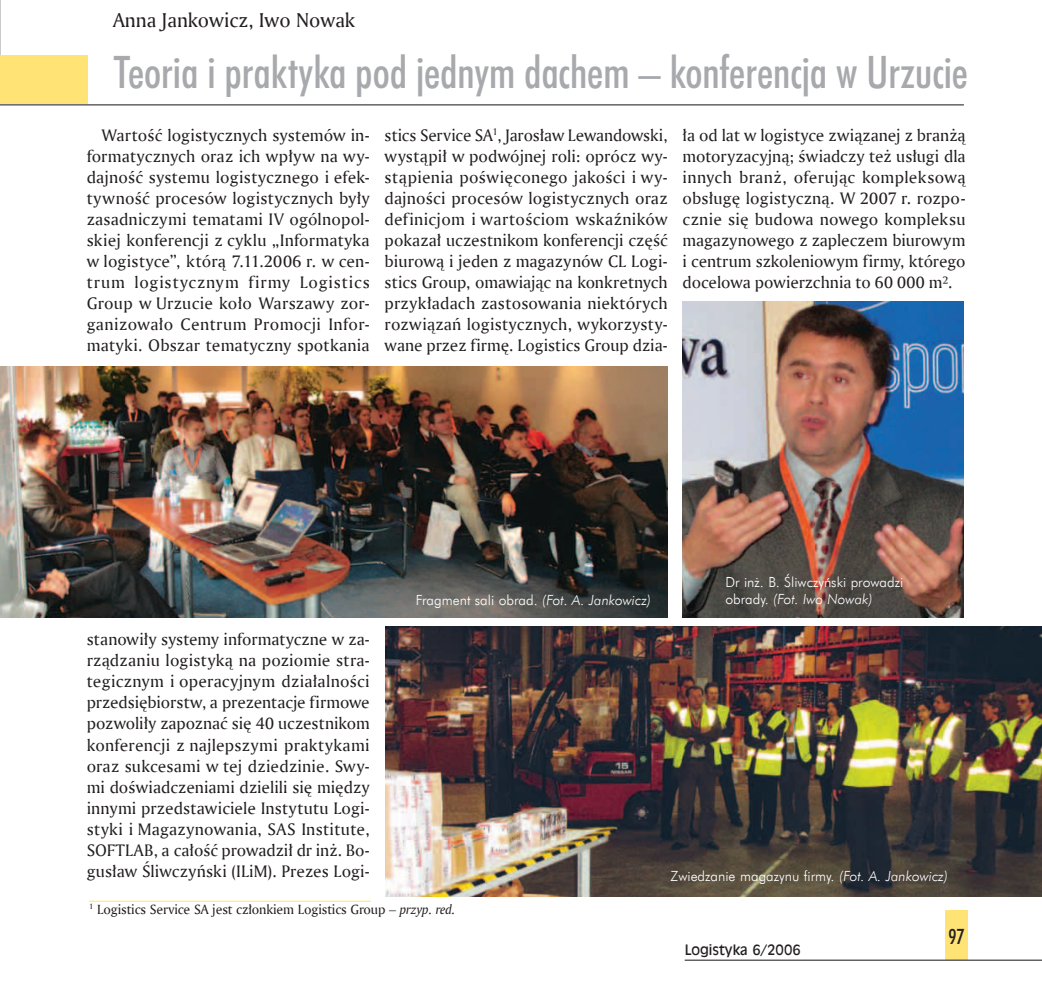
<style>
.page{position:relative;width:1042px;height:985px;background:#fff}
.page>*{position:absolute;margin:0;border:0;box-sizing:border-box;transform-origin:0 0}
.t1{font:44.62px "Futura Md Cn EU";letter-spacing:-.005em;color:#a8a9ad}
.t2{font:21px "Amerigo EU";color:#231f20}
.t3{font:21px "Futura Md Cn EU";color:#231f20}
.t4{font:17.5px/21px "Amerigo EU";letter-spacing:.005em;color:#231f20;text-align:justify}
.t5{font:14px "Futura Lt EU";color:#fff}
.t6{font:14px "Amerigo EU";letter-spacing:-.01em;color:#231f20}
.t7{font:italic 14px "Futura Lt EU";color:#fff}
.t8{font:14px "Incised 901 EU";color:#231f20}
.s1{font-style:italic}
.s2{font-style:normal}
</style>
<div class="page">
<div style="left:945px;top:910px;width:22px;height:49px;background:#ffe375"></div>
<hr style="left:384px;top:0;width:658px;height:1px;background:#231f20">
<hr style="left:685px;top:959px;width:357px;height:1px;background:#231f20">
<svg style="left:0;top:0;width:1px;height:56px"></svg>
<div style="left:0;top:56px;width:87px;height:48px;background:#ffe375"></div>
<hr style="left:0;top:104px;width:964px;height:1px;background:#231f20">
<hr style="left:89px;top:900px;width:282px;height:1px;background:#ffe375">
<img style="left:0;top:367px;width:668px;height:250px">
<img style="left:385px;top:626px;width:657px;height:270px">
<img style="left:683px;top:301px;width:281px;height:316px">
<p class="t2" style="left:113px;top:7px;width:244px">Anna Jankowicz, Iwo Nowak</p>
<h1 class="t1" style="left:113px;top:45px;width:856px">Teoria i praktyka pod jednym dachem – konferencja w Urzucie</h1>
<p class="t4" style="left:87px;top:124px;width:285px;text-indent:15px">Wartość logistycznych systemów in&shy;formatycznych oraz ich wpływ na wy&shy;dajność systemu logistycznego i efek&shy;tywność procesów logistycznych były zasadniczymi tematami IV ogólnopol&shy;skiej konferencji z cyklu „Informatyka w logistyce”, którą 7.11.2006 r. w cen&shy;trum logistycznym firmy Logistics Group w Urzucie koło Warszawy zor&shy;ganizowało Centrum Promocji Infor&shy;matyki. Obszar tematyczny spotkania</p>
<p class="t4" style="left:385px;top:124px;width:284px">stics Service SA<sup>1</sup>, Jarosław Lewandowski, wystąpił w podwójnej roli: oprócz wy&shy;stąpienia poświęconego jakości i wy&shy;dajności procesów logistycznych oraz definicjom i wartościom wskaźników pokazał uczestnikom konferencji część biurową i jeden z magazynów CL Logi&shy;stics Group, omawiając na konkretnych przykładach zastosowania niektórych rozwiązań logistycznych, wykorzysty&shy;wane przez firmę. Logistics Group dzia-</p>
<p class="t4" style="left:682px;top:124px;width:284px">ła od lat w logistyce związanej z branżą motoryzacyjną; świadczy też usługi dla innych branż, oferując kompleksową obsługę logistyczną. W 2007 r. rozpo&shy;cznie się budowa nowego kompleksu magazynowego z zapleczem biurowym i centrum szkoleniowym firmy, którego docelowa powierzchnia to 60 000 m².</p>
<p class="t4" style="left:87px;top:628px;width:284px">stanowiły systemy informatyczne w za&shy;rządzaniu logistyką na poziomie stra&shy;tegicznym i operacyjnym działalności przedsiębiorstw, a prezentacje firmowe pozwoliły zapoznać się 40 uczestnikom konferencji z najlepszymi praktykami oraz sukcesami w tej dziedzinie. Swy&shy;mi doświadczeniami dzielili się między innymi przedstawiciele Instytutu Logi&shy;styki i Magazynowania, SAS Institute, SOFTLAB, a całość prowadził dr inż. Bo&shy;gusław Śliwczyński (ILiM). Prezes Logi-</p>
<p class="t5" style="left:725px;top:573px;width:179px">Dr inż. B. Śliwczyński prowadzi</p>
<p class="t5" style="left:416px;top:591px;width:237px">Fragment sali obrad. <span class="s1">(Fot. A. Jankowicz)</span></p>
<p class="t7" style="left:725px;top:590px;width:149px"><span class="s2">obrady.</span> (Fot. Iwo Nowak)</p>
<p class="t5" style="left:670px;top:867px;width:279px">Zwiedzanie magazynu firmy. <span class="s1">(Fot. A. Jankowicz)</span></p>
<p class="t6" style="left:89px;top:900px;width:368px"><sup>1</sup> Logistics Service SA jest członkiem Logistics Group – <span class="s1">przyp. red.</span></p>
<p class="t8" style="left:685px;top:941px;width:118px">Logistyka 6/2006</p>
<p class="t3" style="left:948px;top:923px;width:18px">97</p>
</div>
